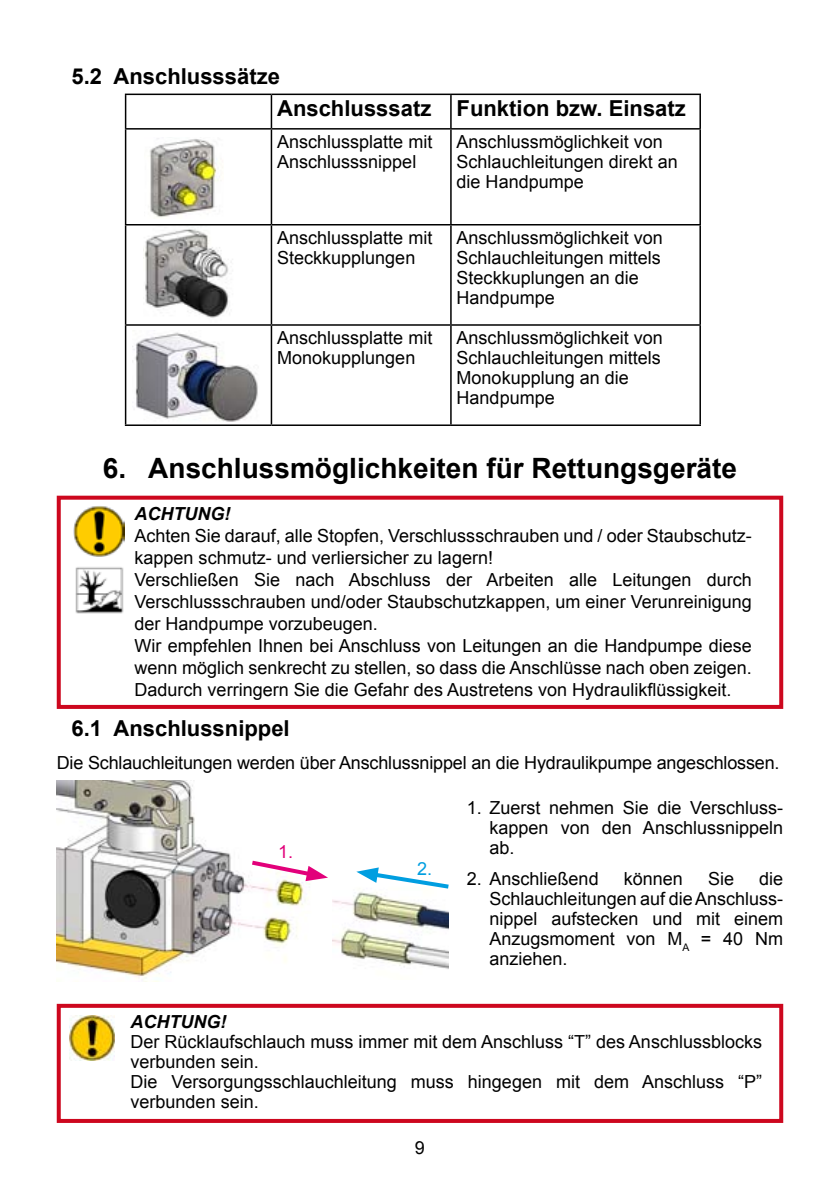
<style>
.page{position:relative;width:840px;height:1191px;background:#fff}
.page>*{position:absolute;margin:0;border:0;box-sizing:border-box;transform-origin:0 0}
.t1{font:700 28px "Arial";color:#000}
.t2{font:700 22px/32px "Arial";color:#000}
.t3{font:18px/20px "Arial";color:#000}
.t4{font:italic 700 18px "Arial";color:#000}
.t5{font:18px "Arial";color:#e2007a}
.t6{font:18px "Arial";color:#009ee0}
</style>
<div class="page">
<img style="left:149px;top:138px;width:74px;height:80px">
<img style="left:143px;top:229px;width:89px;height:89px">
<img style="left:132px;top:330px;width:126px;height:92px">
<hr style="left:125px;top:94px;width:146px;height:1px;background:#000">
<hr style="left:271px;top:94px;width:179px;height:1px;background:#000">
<hr style="left:450px;top:94px;width:250px;height:1px;background:#000">
<hr style="left:125px;top:128px;width:146px;height:2px;background:#000">
<hr style="left:271px;top:128px;width:179px;height:2px;background:#000">
<hr style="left:450px;top:128px;width:250px;height:2px;background:#000">
<hr style="left:125px;top:224px;width:146px;height:1px;background:#000">
<hr style="left:271px;top:224px;width:179px;height:1px;background:#000">
<hr style="left:450px;top:224px;width:250px;height:1px;background:#000">
<hr style="left:125px;top:324px;width:146px;height:2px;background:#000">
<hr style="left:271px;top:324px;width:179px;height:2px;background:#000">
<hr style="left:450px;top:324px;width:250px;height:2px;background:#000">
<hr style="left:125px;top:424px;width:146px;height:2px;background:#000">
<hr style="left:271px;top:424px;width:179px;height:2px;background:#000">
<hr style="left:450px;top:424px;width:250px;height:2px;background:#000">
<hr style="left:125px;top:95px;width:1px;height:33px;background:#000">
<hr style="left:125px;top:130px;width:1px;height:94px;background:#000">
<hr style="left:125px;top:225px;width:1px;height:99px;background:#000">
<hr style="left:125px;top:326px;width:1px;height:98px;background:#000">
<hr style="left:270px;top:95px;width:2px;height:33px;background:#000">
<hr style="left:450px;top:95px;width:1px;height:33px;background:#000">
<hr style="left:699px;top:95px;width:1px;height:33px;background:#000">
<hr style="left:270px;top:130px;width:2px;height:94px;background:#000">
<hr style="left:450px;top:130px;width:1px;height:94px;background:#000">
<hr style="left:699px;top:130px;width:1px;height:94px;background:#000">
<hr style="left:270px;top:225px;width:2px;height:99px;background:#000">
<hr style="left:450px;top:225px;width:1px;height:99px;background:#000">
<hr style="left:699px;top:225px;width:1px;height:99px;background:#000">
<hr style="left:270px;top:326px;width:2px;height:98px;background:#000">
<hr style="left:450px;top:326px;width:1px;height:98px;background:#000">
<hr style="left:699px;top:326px;width:1px;height:98px;background:#000">
<div style="left:57px;top:495px;width:725px;height:214px;border:4px solid #cd071e"></div>
<img style="left:75px;top:567px;width:49px;height:47px">
<img style="left:74px;top:506px;width:50px;height:51px">
<img style="left:57px;top:780px;width:253px;height:198px">
<img style="left:332px;top:892px;width:116px;height:77px">
<svg style="left:247px;top:858px;width:81px;height:23px"></svg>
<svg style="left:356px;top:867px;width:93px;height:22px"></svg>
<div style="left:57px;top:1003px;width:725px;height:120px;border:4px solid #cd071e"></div>
<img style="left:70px;top:1015px;width:44px;height:45px">
<p class="t2" style="left:277px;top:61px;width:410px;text-indent:-205px">5.2 Anschlusssätze<br>Anschlusssatz Funktion bzw. Einsatz</p>
<p class="t3" style="left:277px;top:131px;width:157px">Anschlussplatte mit<br>Anschlusssnippel</p>
<p class="t3" style="left:456px;top:131px;width:223px">Anschlussmöglichkeit von<br>Schlauchleitungen direkt an die Handpumpe</p>
<p class="t3" style="left:277px;top:227px;width:157px">Anschlussplatte mit<br>Steckkupplungen</p>
<p class="t3" style="left:456px;top:227px;width:208px">Anschlussmöglichkeit von<br>Schlauchleitungen mittels<br>Steckkuplungen an die<br>Handpumpe</p>
<p class="t3" style="left:277px;top:327px;width:157px">Anschlussplatte mit<br>Monokupplungen</p>
<p class="t3" style="left:456px;top:327px;width:208px">Anschlussmöglichkeit von<br>Schlauchleitungen mittels<br>Monokupplung an die<br>Handpumpe</p>
<h1 class="t1" style="left:103px;top:449px;width:635px">6. Anschlussmöglichkeiten für Rettungsgeräte</h1>
<p class="t4" style="left:134px;top:502px;width:97px">ACHTUNG!</p>
<p class="t3" style="left:134px;top:525px;width:618px;line-height:22px">Achten Sie darauf, alle Stopfen, Verschlussschrauben und / oder Staubschutz&shy;kappen schmutz- und verliersicher zu lagern!<br>Verschließen Sie nach Abschluss der Arbeiten alle Leitungen durch Verschlussschrauben und/oder Staubschutzkappen, um einer Verunreinigung der Handpumpe vorzubeugen.<br>Wir empfehlen Ihnen bei Anschluss von Leitungen an die Handpumpe diese wenn möglich senkrecht zu stellen, so dass die Anschlüsse nach oben zeigen.<br>Dadurch verringern Sie die Gefahr des Austretens von Hydraulikflüssigkeit.</p>
<p class="t2" style="left:71px;top:713px;width:219px">6.1 Anschlussnippel</p>
<p class="t3" style="left:57px;top:753px;width:724px">Die Schlauchleitungen werden über Anschlussnippel an die Hydraulikpumpe angeschlossen.</p>
<p class="t5" style="left:278px;top:840px;width:17px">1.</p>
<p class="t6" style="left:417px;top:857px;width:17px">2.</p>
<p class="t3" style="left:489px;top:798px;width:295px;text-align:justify;text-indent:-23px">1. Zuerst nehmen Sie die Verschluss&shy;kappen von den Anschlussnippeln ab.</p>
<p class="t3" style="left:466px;top:869px;width:133px">2. Anschließend</p>
<p class="t3" style="left:623px;top:869px;width:61px">können</p>
<p class="t3" style="left:707px;top:869px;width:28px">Sie</p>
<p class="t3" style="left:489px;top:869px;width:295px;text-align:justify;text-indent:269px">die Schlauchleitungen auf die Anschluss&shy;nippel aufstecken und mit einem Anzugsmoment von M<sub>A</sub> = 40 Nm anziehen.</p>
<p class="t4" style="left:130px;top:1010px;width:97px">ACHTUNG!</p>
<p class="t3" style="left:130px;top:1032px;width:632px">Der Rücklaufschlauch muss immer mit dem Anschluss “T” des Anschlussblocks verbunden sein.<br>Die Versorgungsschlauchleitung muss hingegen mit dem Anschluss “P” verbunden sein.</p>
<p class="t3" style="left:415px;top:1138px;width:12px">9</p>
</div>
